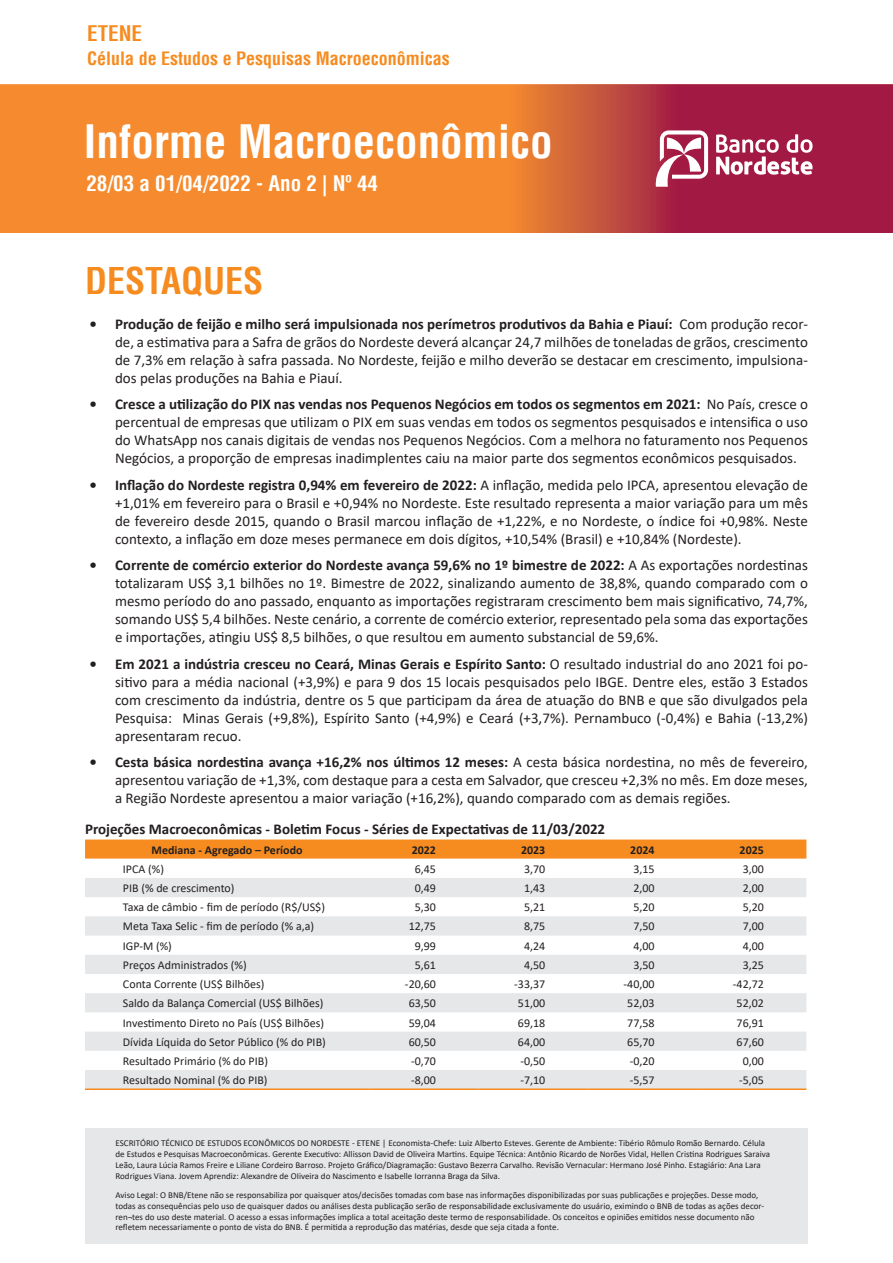
<style>
.page{position:relative;width:893px;height:1263px;background:#fff}
.page>*{position:absolute;margin:0;border:0;box-sizing:border-box;transform-origin:0 0}
.t1{font:700 condensed 45px "Helvetica";color:#fff}
.IMS_Tit_01{font:700 condensed 36px "Helvetica";color:#f68b1f}
.t2{font:700 condensed 21px "Helvetica";color:#fff}
.IMS_Tit_01-2{font:700 condensed 21px "Helvetica";color:#f68b1f}
.IMS_Tit_01-3{font:700 condensed 18px "Helvetica";color:#f68b1f}
.t3{font:15px/18px "Calibri";color:#231f20;text-align:justify}
.IMS_Tit_Fig_Graf{font:700 15px "Calibri";color:#231f20}
.t4{font:12px "Calibri";color:#231f20}
.t5{font:700 12px "Calibri";color:#231f20}
.IMS_Fonte{font:9px/10.8px "Calibri";color:#231f20}
.s1{font-weight:700}
</style>
<div class="page">
<img style="left:0;top:85px;width:893px;height:148px">
<svg style="left:654px;top:130px;width:54px;height:57px"></svg>
<svg style="left:716px;top:134px;width:96px;height:41px"></svg>
<svg style="left:85px;top:839px;width:721px;height:20px;background:#f69029"></svg>
<svg style="left:85px;top:878px;width:721px;height:210px;fill:#e6e7e9"></svg>
<hr style="left:85px;top:1088px;width:284px;height:2px;background:#f68b1f">
<hr style="left:369px;top:1088px;width:109px;height:2px;background:#f68b1f">
<hr style="left:478px;top:1088px;width:110px;height:2px;background:#f68b1f">
<hr style="left:588px;top:1088px;width:109px;height:2px;background:#f68b1f">
<hr style="left:697px;top:1088px;width:109px;height:2px;background:#f68b1f">
<div style="left:85px;top:1128px;width:723px;height:116px;background:#e6e7e9"></div>
<p class="IMS_Tit_01-2" style="left:87px;top:20px;width:56px">ETENE</p>
<p class="IMS_Tit_01-3" style="left:87px;top:47px;width:364px">Célula de Estudos e Pesquisas Macroeconômicas</p>
<p class="t1" style="left:84px;top:114px;width:470px">Informe Macroeconômico</p>
<p class="t2" style="left:86px;top:170px;width:293px">28/03 a 01/04/2022 - Ano 2 | Nº 44</p>
<p class="IMS_Tit_01" style="left:85px;top:258px;width:180px">DESTAQUES</p>
<p class="t3" style="left:115px;top:314px;width:694px;text-indent:-26px"><span class="s1">• Produção de feijão e milho será impulsionada nos perímetros produtivos da Bahia e Piauí:</span> Com produção recor&shy;de, a estimativa para a Safra de grãos do Nordeste deverá alcançar 24,7 milhões de toneladas de grãos, crescimento de 7,3% em relação à safra passada. No Nordeste, feijão e milho deverão se destacar em crescimento, impulsiona&shy;dos pelas produções na Bahia e Piauí.</p>
<p class="t3" style="left:115px;top:395px;width:694px;text-indent:-26px"><span class="s1">• Cresce a utilização do PIX nas vendas nos Pequenos Negócios em todos os segmentos em 2021:</span> No País, cresce o percentual de empresas que utilizam o PIX em suas vendas em todos os segmentos pesquisados e intensifica o uso do WhatsApp nos canais digitais de vendas nos Pequenos Negócios. Com a melhora no faturamento nos Pequenos Negócios, a proporção de empresas inadimplentes caiu na maior parte dos segmentos econômicos pesquisados.</p>
<p class="t3" style="left:115px;top:475px;width:694px;text-indent:-26px"><span class="s1">• Inflação do Nordeste registra 0,94% em fevereiro de 2022:</span> A inflação, medida pelo IPCA, apresentou elevação de +1,01% em fevereiro para o Brasil e +0,94% no Nordeste. Este resultado representa a maior variação para um mês de fevereiro desde 2015, quando o Brasil marcou inflação de +1,22%, e no Nordeste, o índice foi +0,98%. Neste contexto, a inflação em doze meses permanece em dois dígitos, +10,54% (Brasil) e +10,84% (Nordeste).</p>
<p class="t3" style="left:115px;top:556px;width:694px;text-indent:-26px"><span class="s1">• Corrente de comércio exterior do Nordeste avança 59,6% no 1º bimestre de 2022:</span> A As exportações nordestinas totalizaram US$ 3,1 bilhões no 1º. Bimestre de 2022, sinalizando aumento de 38,8%, quando comparado com o mesmo período do ano passado, enquanto as importações registraram crescimento bem mais significativo, 74,7%, somando US$ 5,4 bilhões. Neste cenário, a corrente de comércio exterior, representado pela soma das exportações e importações, atingiu US$ 8,5 bilhões, o que resultou em aumento substancial de 59,6%.</p>
<p class="t3" style="left:115px;top:654px;width:694px;text-indent:-26px"><span class="s1">• Em 2021 a indústria cresceu no Ceará, Minas Gerais e Espírito Santo:</span> O resultado industrial do ano 2021 foi po&shy;sitivo para a média nacional (+3,9%) e para 9 dos 15 locais pesquisados pelo IBGE. Dentre eles, estão 3 Estados com crescimento da indústria, dentre os 5 que participam da área de atuação do BNB e que são divulgados pela Pesquisa: Minas Gerais (+9,8%), Espírito Santo (+4,9%) e Ceará (+3,7%). Pernambuco (-0,4%) e Bahia (-13,2%) apresentaram recuo.</p>
<p class="t3" style="left:115px;top:753px;width:694px;text-indent:-26px"><span class="s1">• Cesta básica nordestina avança +16,2% nos últimos 12 meses:</span> A cesta básica nordestina, no mês de fevereiro, apresentou variação de +1,3%, com destaque para a cesta em Salvador, que cresceu +2,3% no mês. Em doze meses, a Região Nordeste apresentou a maior variação (+16,2%), quando comparado com as demais regiões.</p>
<p class="IMS_Tit_Fig_Graf" style="left:85px;top:818px;width:522px">Projeções Macroeconômicas - Boletim Focus - Séries de Expectativas de 11/03/2022</p>
<p class="t5" style="left:152px;top:841px;width:152px">Mediana - Agregado – Período</p>
<p class="t5" style="left:412px;top:841px;width:26px">2022</p>
<p class="t5" style="left:521px;top:841px;width:26px">2023</p>
<p class="t5" style="left:630px;top:841px;width:26px">2024</p>
<p class="t5" style="left:740px;top:841px;width:26px">2025</p>
<p class="t4" style="left:123px;top:860px;width:43px">IPCA (%)</p>
<p class="t4" style="left:415px;top:860px;width:23px">6,45</p>
<p class="t4" style="left:524px;top:860px;width:23px">3,70</p>
<p class="t4" style="left:633px;top:860px;width:23px">3,15</p>
<p class="t4" style="left:743px;top:860px;width:23px">3,00</p>
<p class="t4" style="left:123px;top:880px;width:113px">PIB (% de crescimento)</p>
<p class="t4" style="left:415px;top:880px;width:23px">0,49</p>
<p class="t4" style="left:524px;top:880px;width:23px">1,43</p>
<p class="t4" style="left:633px;top:880px;width:23px">2,00</p>
<p class="t4" style="left:743px;top:880px;width:23px">2,00</p>
<p class="t4" style="left:123px;top:899px;width:204px">Taxa de câmbio - fim de período (R$/US$)</p>
<p class="t4" style="left:415px;top:899px;width:23px">5,30</p>
<p class="t4" style="left:524px;top:899px;width:23px">5,21</p>
<p class="t4" style="left:633px;top:899px;width:23px">5,20</p>
<p class="t4" style="left:743px;top:899px;width:23px">5,20</p>
<p class="t4" style="left:123px;top:918px;width:193px">Meta Taxa Selic - fim de período (% a,a)</p>
<p class="t4" style="left:409px;top:918px;width:29px">12,75</p>
<p class="t4" style="left:524px;top:918px;width:23px">8,75</p>
<p class="t4" style="left:633px;top:918px;width:23px">7,50</p>
<p class="t4" style="left:743px;top:918px;width:23px">7,00</p>
<p class="t4" style="left:123px;top:937px;width:50px">IGP-M (%)</p>
<p class="t4" style="left:415px;top:937px;width:23px">9,99</p>
<p class="t4" style="left:524px;top:937px;width:23px">4,24</p>
<p class="t4" style="left:633px;top:937px;width:23px">4,00</p>
<p class="t4" style="left:743px;top:937px;width:23px">4,00</p>
<p class="t4" style="left:123px;top:956px;width:125px">Preços Administrados (%)</p>
<p class="t4" style="left:415px;top:956px;width:23px">5,61</p>
<p class="t4" style="left:524px;top:956px;width:23px">4,50</p>
<p class="t4" style="left:633px;top:956px;width:23px">3,50</p>
<p class="t4" style="left:743px;top:956px;width:23px">3,25</p>
<p class="t4" style="left:123px;top:976px;width:143px">Conta Corrente (US$ Bilhões)</p>
<p class="t4" style="left:405px;top:976px;width:33px">-20,60</p>
<p class="t4" style="left:514px;top:976px;width:33px">-33,37</p>
<p class="t4" style="left:624px;top:976px;width:33px">-40,00</p>
<p class="t4" style="left:733px;top:976px;width:33px">-42,72</p>
<p class="t4" style="left:123px;top:995px;width:202px">Saldo da Balança Comercial (US$ Bilhões)</p>
<p class="t4" style="left:409px;top:995px;width:29px">63,50</p>
<p class="t4" style="left:518px;top:995px;width:29px">51,00</p>
<p class="t4" style="left:627px;top:995px;width:29px">52,03</p>
<p class="t4" style="left:737px;top:995px;width:29px">52,02</p>
<p class="t4" style="left:123px;top:1014px;width:203px">Investimento Direto no País (US$ Bilhões)</p>
<p class="t4" style="left:409px;top:1014px;width:29px">59,04</p>
<p class="t4" style="left:518px;top:1014px;width:29px">69,18</p>
<p class="t4" style="left:627px;top:1014px;width:29px">77,58</p>
<p class="t4" style="left:737px;top:1014px;width:29px">76,91</p>
<p class="t4" style="left:123px;top:1033px;width:204px">Dívida Líquida do Setor Público (% do PIB)</p>
<p class="t4" style="left:409px;top:1033px;width:29px">60,50</p>
<p class="t4" style="left:518px;top:1033px;width:29px">64,00</p>
<p class="t4" style="left:627px;top:1033px;width:29px">65,70</p>
<p class="t4" style="left:737px;top:1033px;width:29px">67,60</p>
<p class="t4" style="left:123px;top:1052px;width:147px">Resultado Primário (% do PIB)</p>
<p class="t4" style="left:411px;top:1052px;width:26px">-0,70</p>
<p class="t4" style="left:520px;top:1052px;width:26px">-0,50</p>
<p class="t4" style="left:630px;top:1052px;width:26px">-0,20</p>
<p class="t4" style="left:743px;top:1052px;width:23px">0,00</p>
<p class="t4" style="left:123px;top:1072px;width:146px">Resultado Nominal (% do PIB)</p>
<p class="t4" style="left:411px;top:1072px;width:26px">-8,00</p>
<p class="t4" style="left:520px;top:1072px;width:26px">-7,10</p>
<p class="t4" style="left:630px;top:1072px;width:26px">-5,57</p>
<p class="t4" style="left:739px;top:1072px;width:26px">-5,05</p>
<p class="IMS_Fonte" style="left:116px;top:1138px;width:656px">ESCRITÓRIO TÉCNICO DE ESTUDOS ECONÔMICOS DO NORDESTE - ETENE | Economista-Chefe: Luiz Alberto Esteves. Gerente de Ambiente: Tibério Rômulo Romão Bernardo. Célula de Estudos e Pesquisas Macroeconômicas. Gerente Executivo: Allisson David de Oliveira Martins. Equipe Técnica: Antônio Ricardo de Norões Vidal, Hellen Cristina Rodrigues Saraiva Leão, Laura Lúcia Ramos Freire e Liliane Cordeiro Barroso. Projeto Gráfico/Diagramação: Gustavo Bezerra Carvalho. Revisão Vernacular: Hermano José Pinho. Estagiário: Ana Lara Rodrigues Viana. Jovem Aprendiz: Alexandre de OIiveira do Nascimento e Isabelle Iorranna Braga da Silva.</p>
<p class="IMS_Fonte" style="left:116px;top:1189px;width:650px">Aviso Legal: O BNB/Etene não se responsabiliza por quaisquer atos/decisões tomadas com base nas informações disponibilizadas por suas publicações e projeções. Desse modo, todas as consequências pelo uso de quaisquer dados ou análises desta publicação serão de responsabilidade exclusivamente do usuário, eximindo o BNB de todas as ações decor&shy;ren¬tes do uso deste material. O acesso a essas informações implica a total aceitação deste termo de responsabilidade. Os conceitos e opiniões emitidos nesse documento não refletem necessariamente o ponto de vista do BNB. É permitida a reprodução das matérias, desde que seja citada a fonte.</p>
</div>
